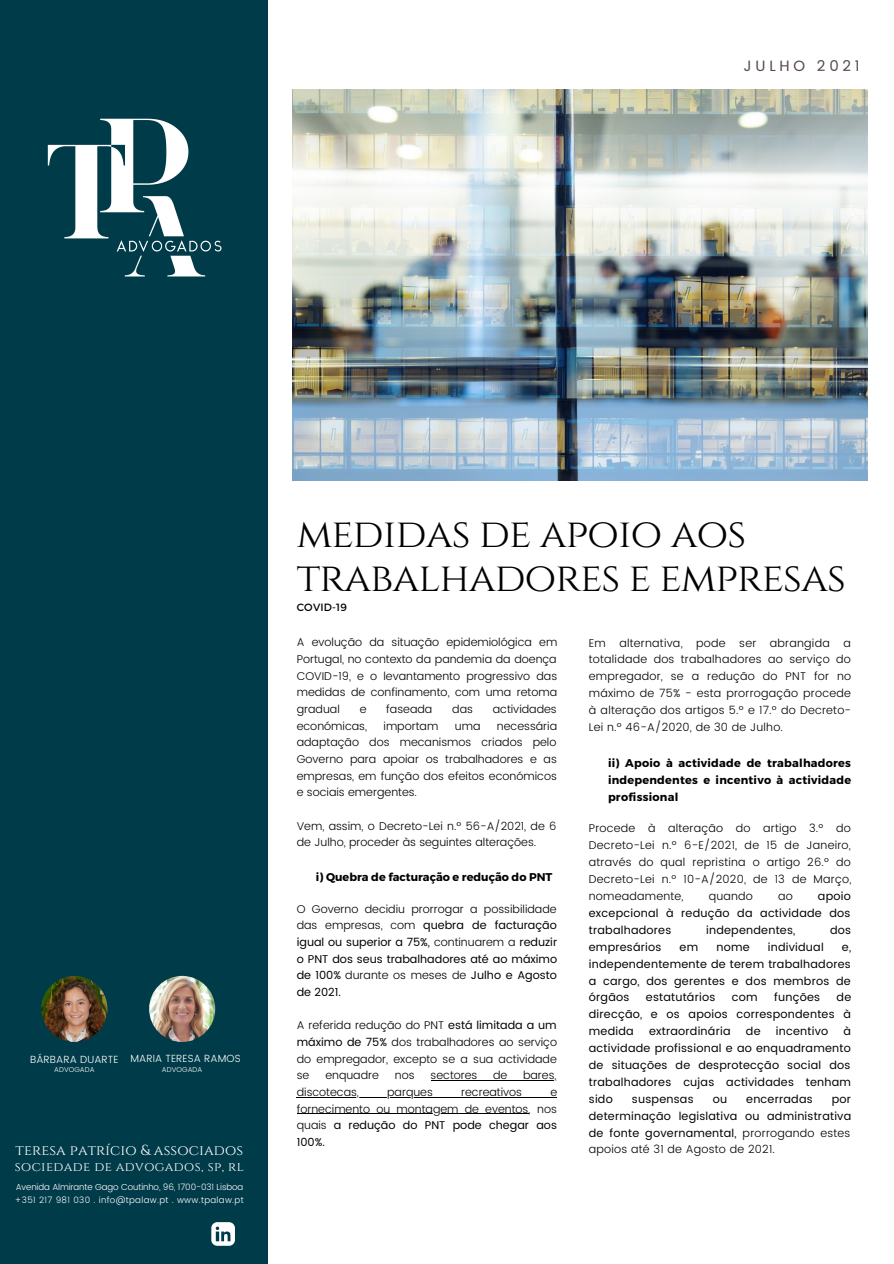
<style>
.page{position:relative;width:894px;height:1264px;background:#fff}
.page>*{position:absolute;margin:0;border:0;box-sizing:border-box;transform-origin:0 0}
.t1{font:40.5px/44px "Cinzel";letter-spacing:-.02em;color:#000}
.t2{font:14.85px "Poppins";letter-spacing:.25em;color:#56494d}
.t3{font:14.55px "Cinzel";letter-spacing:.01em;color:#fff}
.t4{font:13.05px "Cinzel";letter-spacing:.03em;color:#fff}
.t5{font:300 11.25px/16.6px "Poppins";color:#000;text-align:justify}
.t6{font:11.25px/17px "Poppins";letter-spacing:.02em;color:#000;text-align:justify}
.t7{font:700 11.25px/17px "Montserrat";letter-spacing:.02em;color:#000;text-align:justify}
.t8{font:700 11.25px "Montserrat";color:#000}
.t9{font:10.5px "Montserrat";letter-spacing:.02em;color:#000}
.t10{font:300 10.35px "Poppins";letter-spacing:.01em;color:#fff}
.t11{font:300 8.7px "Poppins";letter-spacing:-.01em;color:#fff}
.t12{font:300 8.7px "Poppins";letter-spacing:.04em;color:#fff}
.t13{font:300 7.05px "Poppins";letter-spacing:.01em;color:#fff}
.s1{font-weight:300}
.s2{font-weight:400}
</style>
<div class="page">
<img style="left:292px;top:89px;width:574px;height:391px">
<div style="left:0;top:0;width:267px;height:1263px;background:#003b49"></div>
<img style="left:47px;top:118px;width:175px;height:159px">
<hr style="left:430px;top:1080px;width:126px;height:1px;background:#000">
<hr style="left:297px;top:1096px;width:260px;height:1px;background:#000">
<hr style="left:297px;top:1113px;width:231px;height:1px;background:#000">
<svg style="left:211px;top:1222px;width:24px;height:23px"></svg>
<img style="left:41px;top:975px;width:66px;height:66px;border-radius:50%">
<img style="left:149px;top:975px;width:66px;height:66px;border-radius:50%">
<p class="t2" style="left:743px;top:57px;width:118px">JULHO 2021</p>
<p class="t10" style="left:30px;top:1053px;width:90px">BÁRBARA DUARTE</p>
<p class="t13" style="left:54px;top:1065px;width:42px">ADVOGADA</p>
<p class="t10" style="left:130px;top:1052px;width:112px">MARIA TERESA RAMOS</p>
<p class="t13" style="left:162px;top:1065px;width:42px">ADVOGADA</p>
<p class="t3" style="left:16px;top:1140px;width:229px">TERESA PATRÍCIO &amp; ASSOCIADOS</p>
<p class="t4" style="left:15px;top:1157px;width:230px">SOCIEDADE DE ADVOGADOS, SP, RL</p>
<p class="t11" style="left:16px;top:1181px;width:229px">Avenida Almirante Gago Coutinho, 96, 1700-031 Lisboa</p>
<p class="t12" style="left:15px;top:1195px;width:230px">+351 217 981 030 . info@tpalaw.pt . www.tpalaw.pt</p>
<p class="t1" style="left:297px;top:513px;width:550px">MEDIDAS DE APOIO AOS<br>TRABALHADORES E EMPRESAS</p>
<p class="t9" style="left:297px;top:601px;width:52px">COVID-19</p>
<p class="t5" style="left:297px;top:634px;width:262px">A evolução da situação epidemiológica em Portugal, no contexto da pandemia da doença COVID-19, e o levantamento progressivo das medidas de confinamento, com uma retoma gradual</p>
<p class="t5" style="left:359px;top:701px;width:8px">e</p>
<p class="t5" style="left:386px;top:701px;width:48px">faseada</p>
<p class="t5" style="left:452px;top:701px;width:22px">das</p>
<p class="t5" style="left:492px;top:701px;width:65px">actividades</p>
<p class="t5" style="left:297px;top:717px;width:72px">económicas,</p>
<p class="t5" style="left:383px;top:717px;width:56px">importam</p>
<p class="t5" style="left:454px;top:717px;width:27px">uma</p>
<p class="t5" style="left:297px;top:717px;width:262px;text-indent:200px">necessária adaptação dos mecanismos criados pelo Governo para apoiar os trabalhadores e as empresas, em função dos efeitos económicos e sociais emergentes.</p>
<p class="t5" style="left:297px;top:817px;width:261px">Vem, assim, o Decreto-Lei n.º 56-A/2021, de 6 de Julho, proceder às seguintes alterações.</p>
<p class="t8" style="left:316px;top:870px;width:238px">i) Quebra de facturação e redução do PNT</p>
<p class="t6" style="left:297px;top:900px;width:262px"><span class="s1">O Governo decidiu prorrogar a possibilidade das empresas, com</span> quebra de facturação igual ou superior a 75%, <span class="s1">continuarem a</span> reduzir o PNT dos seus trabalhadores até ao máximo de 100% <span class="s1">durante os meses de</span> Julho e Agosto de 2021.</p>
<p class="t5" style="left:297px;top:1017px;width:262px">A referida redução do PNT <span class="s2">está limitada a um máximo de 75%</span> dos trabalhadores ao serviço do empregador, excepto se a sua actividade se</p>
<p class="t5" style="left:325px;top:1067px;width:55px">enquadre</p>
<p class="t5" style="left:395px;top:1067px;width:21px">nos</p>
<p class="t5" style="left:430px;top:1067px;width:48px">sectores</p>
<p class="t5" style="left:493px;top:1067px;width:16px">de</p>
<p class="t5" style="left:523px;top:1067px;width:35px">bares,</p>
<p class="t5" style="left:297px;top:1083px;width:64px">discotecas,</p>
<p class="t5" style="left:387px;top:1083px;width:47px">parques</p>
<p class="t5" style="left:461px;top:1083px;width:62px">recreativos</p>
<p class="t5" style="left:297px;top:1083px;width:262px;text-indent:253px">e fornecimento ou montagem de eventos, nos quais <span class="s2">a redução do PNT pode chegar aos 100%.</span></p>
<p class="t5" style="left:588px;top:634px;width:264px">Em alternativa, pode ser abrangida a totalidade dos trabalhadores ao serviço do empregador, se a redução do PNT for no máximo de 75% - esta prorrogação procede à alteração dos artigos 5.º e 17.º do Decreto-Lei n.º 46-A/2020, de 30 de Julho.</p>
<p class="t7" style="left:608px;top:753px;width:245px">ii) Apoio à actividade de trabalhadores independentes e incentivo à actividade profissional</p>
<p class="t5" style="left:588px;top:820px;width:264px">Procede à alteração do artigo 3.º do Decreto-Lei n.º 6-E/2021, de 15 de Janeiro, através do qual repristina o artigo 26.º do Decreto-Lei n.º 10-A/2020, de 13 de Março, nomeadamente,</p>
<p class="t6" style="left:588px;top:887px;width:263px;text-indent:229px">apoio excepcional à redução da actividade dos trabalhadores</p>
<p class="t5" style="left:708px;top:887px;width:46px">quando</p>
<p class="t5" style="left:777px;top:887px;width:16px">ao</p>
<p class="t6" style="left:706px;top:921px;width:91px">independentes,</p>
<p class="t6" style="left:829px;top:921px;width:23px">dos</p>
<p class="t6" style="left:588px;top:938px;width:74px">empresários</p>
<p class="t6" style="left:679px;top:938px;width:20px">em</p>
<p class="t6" style="left:716px;top:938px;width:35px">nome</p>
<p class="t6" style="left:767px;top:938px;width:57px">individual</p>
<p class="t6" style="left:588px;top:938px;width:264px;text-indent:253px">e, independentemente de terem trabalhadores a cargo, dos gerentes e dos membros de órgãos</p>
<p class="t6" style="left:645px;top:989px;width:71px">estatutários</p>
<p class="t6" style="left:731px;top:989px;width:27px">com</p>
<p class="t6" style="left:774px;top:989px;width:47px">funções</p>
<p class="t6" style="left:588px;top:989px;width:264px;text-indent:248px">de direcção, e os apoios correspondentes à medida</p>
<p class="t6" style="left:588px;top:1022px;width:264px;text-indent:255px">à actividade profissional e ao enquadramento de situações de desprotecção social dos trabalhadores cujas actividades tenham sido</p>
<p class="t6" style="left:649px;top:1022px;width:83px">extraordinária</p>
<p class="t6" style="left:745px;top:1022px;width:16px">de</p>
<p class="t6" style="left:775px;top:1022px;width:54px">incentivo</p>
<p class="t6" style="left:631px;top:1090px;width:63px">suspensas</p>
<p class="t6" style="left:712px;top:1090px;width:16px">ou</p>
<p class="t6" style="left:746px;top:1090px;width:68px">encerradas</p>
<p class="t6" style="left:588px;top:1090px;width:264px;text-indent:243px">por determinação legislativa ou administrativa de fonte governamental, <span class="s1">prorrogando estes apoios até 31 de Agosto de 2021.</span></p>
</div>
